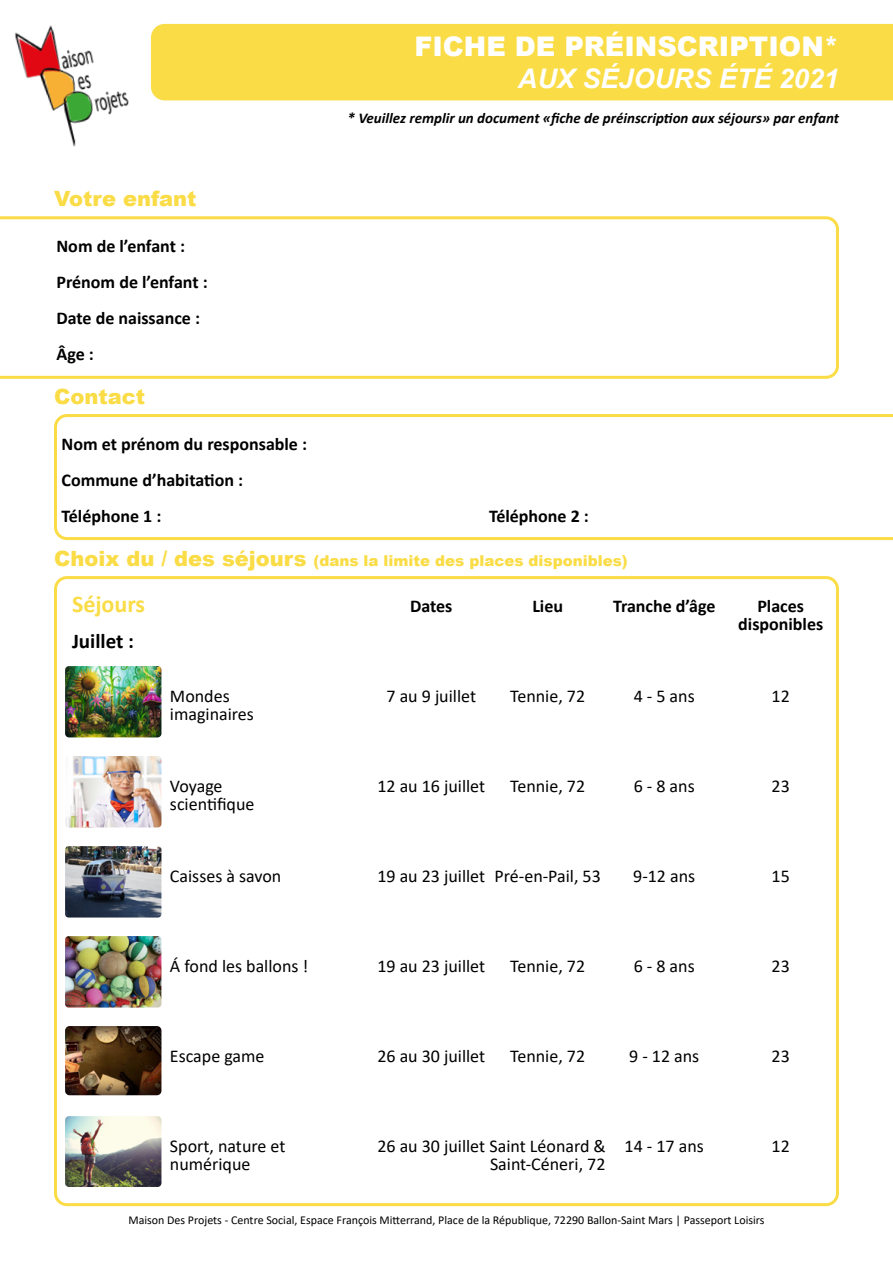
<style>
.page{position:relative;width:893px;height:1263px;background:#fff}
.page>*{position:absolute;margin:0;border:0;box-sizing:border-box;transform-origin:0 0}
.t1{font:900 27px "Arial";color:#fff}
.t2{font:italic 700 27px "Arial";color:#fff}
.t3{font:700 24px "Calibri";color:#fadc46}
.t4{font:900 21px "Arial";color:#fadc46}
.t5{font:700 21px "Calibri";color:#000}
.t6{font:18px/18px "Calibri";color:#000}
.t7{font:700 18px/36px "Calibri";color:#000}
.t8{font:italic 700 15px "Calibri";color:#000}
.t9{font:900 15px "Arial";color:#fadc46}
.t10{font:12px "Calibri";color:#000}
.s1{font-size:21px}
</style>
<div class="page">
<img style="left:14px;top:25px;width:115px;height:122px">
<div style="left:151px;top:24px;width:742px;height:76px;background:#fadc47"></div>
<svg style="left:54px;top:414px;width:839px;height:126px"></svg>
<svg style="left:0;top:216px;width:839px;height:163px"></svg>
<div style="left:54px;top:576px;width:785px;height:630px;border:3px solid #fadc46;border-radius:11px"></div>
<img style="left:65px;top:666px;width:96px;height:71px">
<img style="left:65px;top:756px;width:96px;height:71px">
<img style="left:65px;top:846px;width:96px;height:71px">
<img style="left:65px;top:936px;width:96px;height:71px">
<img style="left:65px;top:1026px;width:96px;height:69px">
<img style="left:65px;top:1116px;width:96px;height:71px">
<h1 class="t1" style="left:414px;top:26px;width:426px">FICHE DE PRÉINSCRIPTION*</h1>
<h1 class="t2" style="left:518px;top:61px;width:323px">AUX SÉJOURS ÉTÉ 2021</h1>
<p class="t4" style="left:54px;top:183px;width:144px">Votre enfant</p>
<p class="t7" style="left:56px;top:228px;width:153px">Nom de l’enfant :<br>Prénom de l’enfant :<br>Date de naissance :<br>Âge :</p>
<p class="t4" style="left:54px;top:381px;width:93px">Contact</p>
<p class="t7" style="left:62px;top:426px;width:247px">Nom et prénom du responsable :<br>Commune d’habitation :<br>Téléphone 1 :</p>
<p class="t8" style="left:348px;top:107px;width:493px">* Veuillez remplir un document «fiche de préinscription aux séjours» par enfant</p>
<p class="t7" style="left:489px;top:498px;width:101px">Téléphone 2 :</p>
<p class="t9" style="left:54px;top:549px;width:575px"><span class="s1">Choix du / des séjours</span> (dans la limite des places disponibles)</p>
<p class="t7" style="left:532px;top:588px;width:32px">Lieu</p>
<h2 class="t3" style="left:72px;top:587px;width:75px">Séjours</h2>
<p class="t5" style="left:72px;top:626px;width:63px">Juillet :</p>
<p class="t7" style="left:613px;top:588px;width:104px">Tranche d’âge</p>
<p class="t7" style="left:410px;top:588px;width:44px">Dates</p>
<p class="t7" style="left:738px;top:597px;width:87px;line-height:18px;text-align:center">Places disponibles</p>
<p class="t6" style="left:170px;top:687px;width:85px">Mondes imaginaires</p>
<p class="t6" style="left:386px;top:687px;width:91px">7 au 9 juillet</p>
<p class="t6" style="left:510px;top:687px;width:76px">Tennie, 72</p>
<p class="t6" style="left:634px;top:687px;width:63px">4 - 5 ans</p>
<p class="t6" style="left:772px;top:687px;width:20px">12</p>
<p class="t6" style="left:170px;top:777px;width:86px">Voyage scientifique</p>
<p class="t6" style="left:377px;top:777px;width:109px">12 au 16 juillet</p>
<p class="t6" style="left:510px;top:777px;width:76px">Tennie, 72</p>
<p class="t6" style="left:634px;top:777px;width:63px">6 - 8 ans</p>
<p class="t6" style="left:772px;top:777px;width:20px">23</p>
<p class="t6" style="left:170px;top:867px;width:113px">Caisses à savon</p>
<p class="t6" style="left:377px;top:867px;width:109px">19 au 23 juillet</p>
<p class="t6" style="left:495px;top:867px;width:108px">Pré-en-Pail, 53</p>
<p class="t6" style="left:633px;top:867px;width:64px">9-12 ans</p>
<p class="t6" style="left:772px;top:867px;width:20px">15</p>
<p class="t6" style="left:170px;top:957px;width:140px">Á fond les ballons !</p>
<p class="t6" style="left:377px;top:957px;width:109px">19 au 23 juillet</p>
<p class="t6" style="left:510px;top:957px;width:76px">Tennie, 72</p>
<p class="t6" style="left:634px;top:957px;width:63px">6 - 8 ans</p>
<p class="t6" style="left:772px;top:957px;width:20px">23</p>
<p class="t6" style="left:170px;top:1047px;width:96px">Escape game</p>
<p class="t6" style="left:170px;top:1137px;width:117px">Sport, nature et numérique</p>
<p class="t6" style="left:377px;top:1047px;width:109px">26 au 30 juillet</p>
<p class="t6" style="left:510px;top:1047px;width:76px">Tennie, 72</p>
<p class="t6" style="left:629px;top:1047px;width:72px">9 - 12 ans</p>
<p class="t6" style="left:772px;top:1047px;width:20px">23</p>
<p class="t6" style="left:377px;top:1137px;width:230px;text-align:right">26 au 30 juillet Saint Léonard &amp;<br>Saint-Céneri, 72</p>
<p class="t6" style="left:625px;top:1137px;width:81px">14 - 17 ans</p>
<p class="t6" style="left:772px;top:1137px;width:20px">12</p>
<p class="t10" style="left:128px;top:1212px;width:638px">Maison Des Projets - Centre Social, Espace François Mitterrand, Place de la République, 72290 Ballon-Saint Mars | Passeport Loisirs</p>
</div>
